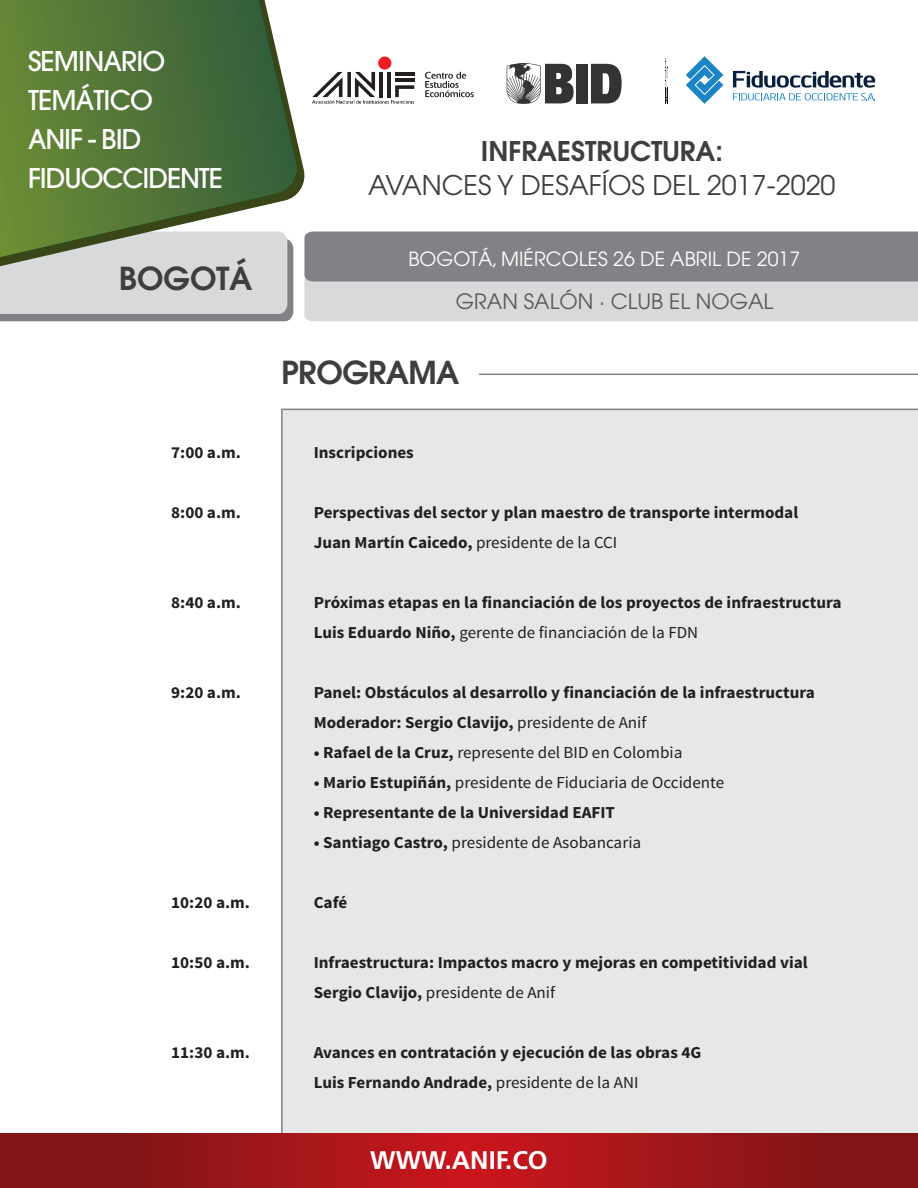
<style>
.page{position:relative;width:918px;height:1188px;background:#fff}
.page>*{position:absolute;margin:0;border:0;box-sizing:border-box;transform-origin:0 0}
.t1{font:600 31.5px "Avant Garde";letter-spacing:-.015em;color:#3e3e3f}
.t2{font:500 27px/39px "Avant Garde";letter-spacing:-.04em;color:#fff}
.t3{font:27px "Avant Garde";color:#3e3e3f}
.t4{font:600 27px "Avant Garde";color:#3e3e3f}
.t5{font:700 25.5px "Frutiger";color:#fff}
.t6{font:21px "Avant Garde";color:#57585a}
.t7{font:19.5px "Avant Garde";color:#fff}
.t8{font:700 16.8px/30px "Source Sans Pro";color:#231f20}
.t9{font:16.8px "Source Sans Pro";color:#231f20}
.s1{font-weight:400}
.s2{font-weight:700}
</style>
<div class="page">
<svg style="left:0;top:276px;width:293px;height:45px;background:#c8cacc"></svg>
<svg style="left:0;top:149px;width:305px;height:127px;background:#d2d4d3"></svg>
<svg style="left:0;top:0;width:299px;height:257px;background:#64824e"></svg>
<div style="left:281px;top:408px;width:637px;height:725px;background:#e6e7e7"></div>
<svg style="left:304px;top:232px;width:614px;height:89px;background:#a7a8ab"></svg>
<svg style="left:0;top:1133px;width:918px;height:54px;background:#9d1519"></svg>
<hr style="left:479px;top:374px;width:439px;height:1px;background:#808285">
<svg style="left:425px;top:72px;width:49px;height:25px"></svg>
<div style="left:378px;top:57px;width:13px;height:13px;background:#ee1d23;border-radius:50%"></div>
<svg style="left:312px;top:72px;width:102px;height:32px"></svg>
<hr style="left:379px;top:72px;width:4px;height:25px;background:#231f20">
<hr style="left:387px;top:72px;width:4px;height:25px;background:#231f20">
<svg style="left:665px;top:58px;width:3px;height:46px"></svg>
<svg style="left:686px;top:56px;width:37px;height:48px"></svg>
<svg style="left:733px;top:71px;width:142px;height:29px"></svg>
<svg style="left:507px;top:63px;width:67px;height:41px"></svg>
<div style="left:576px;top:64px;width:11px;height:39px;background:#333334"></div>
<svg style="left:591px;top:64px;width:31px;height:39px"></svg>
<h2 class="t2" style="left:28px;top:42px;width:196px">SEMINARIO<br>TEMÁTICO<br>ANIF - BID<br>FIDUOCCIDENTE</h2>
<h1 class="t1" style="left:119px;top:258px;width:135px">BOGOTÁ</h1>
<h2 class="t4" style="left:481px;top:133px;width:244px">INFRAESTRUCTURA:</h2>
<h2 class="t3" style="left:368px;top:170px;width:469px">AVANCES Y DESAFÍOS DEL 2017-2020</h2>
<p class="t7" style="left:408px;top:247px;width:393px">BOGOTÁ, MIÉRCOLES 26 DE ABRIL DE 2017</p>
<p class="t6" style="left:456px;top:289px;width:319px">GRAN SALÓN · CLUB EL NOGAL</p>
<h1 class="t1" style="left:281px;top:352px;width:180px">PROGRAMA</h1>
<p class="t8" style="left:171px;top:438px;width:71px">7:00 a.m.</p>
<p class="t8" style="left:314px;top:438px;width:102px">Inscripciones</p>
<p class="t8" style="left:171px;top:498px;width:71px">8:00 a.m.</p>
<p class="t8" style="left:314px;top:498px;width:486px">Perspectivas del sector y plan maestro de transporte intermodal<br>Juan Martín Caicedo, <span class="s1">presidente de la CCI</span></p>
<p class="t8" style="left:171px;top:588px;width:71px">8:40 a.m.</p>
<p class="t8" style="left:314px;top:588px;width:529px">Próximas etapas en la financiación de los proyectos de infraestructura<br>Luis Eduardo Niño, <span class="s1">gerente de financiación de la FDN</span></p>
<p class="t8" style="left:171px;top:678px;width:71px">9:20 a.m.</p>
<p class="t8" style="left:314px;top:678px;width:503px">Panel: Obstáculos al desarrollo y financiación de la infraestructura<br>Moderador: Sergio Clavijo, <span class="s1">presidente de Anif</span></p>
<p class="t9" style="left:314px;top:742px;width:370px"><span class="s2">• Rafael de la Cruz,</span> represente del BID en Colombia</p>
<p class="t9" style="left:314px;top:772px;width:412px"><span class="s2">• Mario Estupiñán,</span> presidente de Fiduciaria de Occidente</p>
<p class="t8" style="left:314px;top:798px;width:303px">• Representante de la Universidad EAFIT</p>
<p class="t9" style="left:314px;top:832px;width:329px"><span class="s2">• Santiago Castro,</span> presidente de Asobancaria</p>
<p class="t8" style="left:171px;top:888px;width:80px">10:20 a.m.</p>
<p class="t8" style="left:314px;top:888px;width:35px">Café</p>
<p class="t8" style="left:171px;top:948px;width:80px">10:50 a.m.</p>
<p class="t8" style="left:314px;top:948px;width:496px">Infraestructura: Impactos macro y mejoras en competitividad vial<br>Sergio Clavijo, <span class="s1">presidente de Anif</span></p>
<p class="t8" style="left:171px;top:1038px;width:80px">11:30 a.m.</p>
<p class="t8" style="left:314px;top:1038px;width:389px">Avances en contratación y ejecución de las obras 4G<br>Luis Fernando Andrade, <span class="s1">presidente de la ANI</span></p>
<h3 class="t5" style="left:370px;top:1145px;width:179px">WWW.ANIF.CO</h3>
</div>
